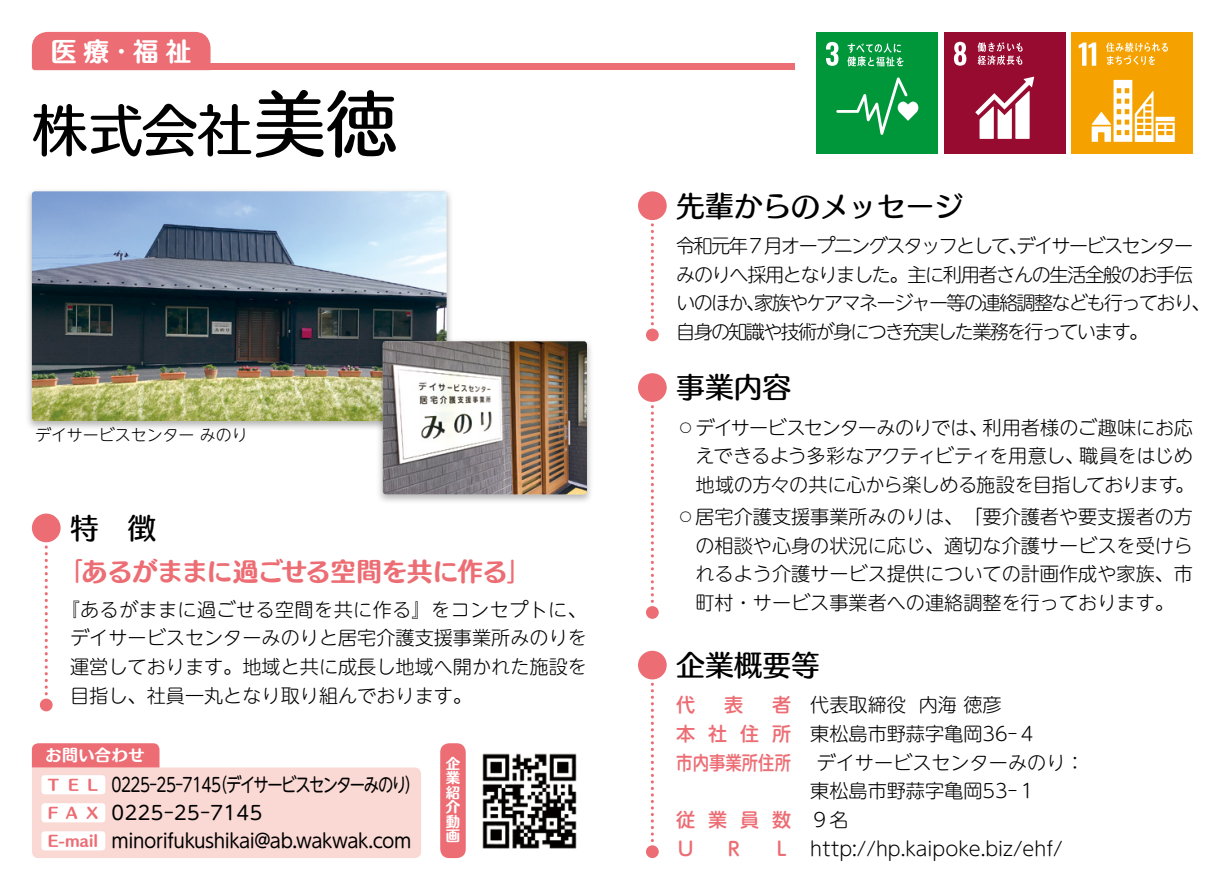
<style>
.page{position:relative;width:1225px;height:890px;background:#fff}
.page>*{position:absolute;margin:0;border:0;box-sizing:border-box;transform-origin:0 0}
.t1{font:55.8px "Humming Std D";color:#000}
.t2{font:28.8px "Humming Std D";color:#000}
.t3{font:25.43px "Humming Std E";letter-spacing:-.015em;color:#ec6d74}
.t4{font:25.43px "Humming Std E";color:#fff}
.t5{font:300 19.12px/28.8px "UD Shin M Go Pro";color:#000;text-align:justify}
.t6{font:300 19.12px/28.8px "UD Shin M Go Pro";letter-spacing:-.085em;color:#000}
.t7{font:19.12px/28.1px "UD Shin M Go Pro";letter-spacing:-.035em;color:#000;scale:.8 1}
.t8{font:500 19.12px "UD Shin M Go Pro";color:#ec6d74}
.t9{font:300 15.97px "UD Shin M Go Pro";color:#000}
.t10{font:15.97px "Humming Std E";letter-spacing:.04em;color:#fff}
.t11{font:14.4px/14.4px "Humming Std E";color:#fff;text-align:justify}
.s1{font-size:71.77px}
.s2{font-family:"Humming Std E";font-size:14.4px;color:#ec6d74}
.s3{font-weight:500;color:#ec6d74}
.s4{font-weight:300;color:#000}
</style>
<div class="page">
<div style="left:32px;top:513px;width:29px;height:29px;background:#ec6d74;border-radius:50%"></div>
<div style="left:40px;top:698px;width:13px;height:13px;background:#ec6d74;border-radius:50%"></div>
<svg style="left:45px;top:554px;width:3px;height:141px"></svg>
<svg style="left:32px;top:32px;width:762px;height:38px"></svg>
<div style="left:638px;top:373px;width:28px;height:29px;background:#ec6d74;border-radius:50%"></div>
<div style="left:646px;top:606px;width:13px;height:13px;background:#ec6d74;border-radius:50%"></div>
<svg style="left:651px;top:407px;width:3px;height:195px"></svg>
<div style="left:638px;top:651px;width:28px;height:28px;background:#ec6d74;border-radius:50%"></div>
<div style="left:646px;top:845px;width:13px;height:13px;background:#ec6d74;border-radius:50%"></div>
<svg style="left:651px;top:691px;width:3px;height:150px"></svg>
<div style="left:25px;top:187px;width:428px;height:244px;background:#000;opacity:.3"></div>
<img style="left:32px;top:191px;width:414px;height:230px">
<div style="left:816px;top:32px;width:122px;height:121px;background:#00973b"></div>
<svg style="left:836px;top:77px;width:83px;height:58px"></svg>
<svg style="left:826px;top:42px;width:77px;height:24px"></svg>
<div style="left:944px;top:32px;width:121px;height:121px;background:#970b31"></div>
<svg style="left:954px;top:42px;width:12px;height:24px"></svg>
<svg style="left:975px;top:77px;width:59px;height:62px"></svg>
<svg style="left:977px;top:42px;width:45px;height:23px"></svg>
<div style="left:1071px;top:32px;width:122px;height:121px;background:#f5a200"></div>
<svg style="left:1078px;top:42px;width:18px;height:24px"></svg>
<svg style="left:1091px;top:80px;width:83px;height:62px"></svg>
<svg style="left:1106px;top:42px;width:62px;height:23px"></svg>
<div style="left:638px;top:191px;width:28px;height:29px;background:#ec6d74;border-radius:50%"></div>
<div style="left:646px;top:328px;width:13px;height:13px;background:#ec6d74;border-radius:50%"></div>
<svg style="left:651px;top:225px;width:3px;height:100px"></svg>
<div style="left:376px;top:337px;width:218px;height:167px;background:#000;opacity:.3"></div>
<img style="left:383px;top:341px;width:204px;height:153px">
<svg style="left:32px;top:743px;width:389px;height:115px"></svg>
<img style="left:482px;top:753px;width:95px;height:96px">
<div style="left:440px;top:743px;width:26px;height:115px;background:#ec6d74;border-radius:9px"></div>
<h3 class="t4" style="left:51px;top:32px;width:142px">医療・福祉</h3>
<h1 class="t1" style="left:32px;top:87px;width:367px">株式会社<span class="s1">美徳</span></h1>
<p class="t9" style="left:35px;top:422px;width:214px">デイサービスセンターみのり</p>
<h2 class="t2" style="left:70px;top:506px;width:88px">特　徴</h2>
<h3 class="t3" style="left:70px;top:552px;width:451px">「あるがままに過ごせる空間を共に作る」</h3>
<p class="t5" style="left:70px;top:594px;width:518px">『あるがままに過ごせる空間を共に作る』をコンセプトに、デイサービスセンターみのりと居宅介護支援事業所みのりを運営しております。地域と共に成長し地域へ開かれた施設を目指し、社員一丸となり取り組んでおります。</p>
<p class="t10" style="left:45px;top:743px;width:100px">お問い合わせ</p>
<p class="t7" style="left:48px;top:769px;width:466px"><span class="s2">T E L</span> 0225-25-7145（デイサービスセンターみのり）<br><span class="s2">F A X</span> 0225-25-7145<br><span class="s2">E-mail</span> minorifukushikai@ab.wakwak.com</p>
<p class="t11" style="left:446px;top:756px;width:16px">企業紹介動画</p>
<h2 class="t2" style="left:676px;top:184px;width:289px">先輩からのメッセージ</h2>
<p class="t6" style="left:676px;top:230px;width:536px">令和元年７月オープニングスタッフとして、デイサービスセンターみのりへ採用となりました。主に利用者さんの生活全般のお手伝いのほか、家族やケアマネージャー等の連絡調整なども行っており、自身の知識や技術が身につき充実した業務を行っています。</p>
<h2 class="t2" style="left:676px;top:366px;width:116px">事業内容</h2>
<p class="t5" style="left:695px;top:412px;width:500px;text-indent:-19px">◦デイサービスセンターみのりでは、利用者様のご趣味にお応えできるよう多彩なアクティビティを用意し、職員をはじめ地域の方々の共に心から楽しめる施設を目指しております。</p>
<p class="t5" style="left:695px;top:501px;width:499px;text-indent:-19px">◦居宅介護支援事業所みのりは、「要介護者や要支援者の方の相談や心身の状況に応じ、適切な介護サービスを受けられるよう介護サービス提供についての計画作成や家族、市町村・サービス事業者への連絡調整を行っております。</p>
<h2 class="t2" style="left:676px;top:643px;width:145px">企業概要等</h2>
<p class="t8" style="left:676px;top:689px;width:21px">代</p>
<p class="t8" style="left:724px;top:689px;width:21px">表</p>
<p class="t5" style="left:676px;top:689px;width:362px;text-align:left;text-indent:96px"><span class="s3">者</span> 代表取締役 内海徳彦<br><span class="s3">本 社 住 所</span> 東松島市野蒜字亀岡36-４<span class="s3">市内事業所住所</span></p>
<p class="t5" style="left:816px;top:747px;width:269px">デイサービスセンターみのり：</p>
<p class="t5" style="left:810px;top:775px;width:228px">東松島市野蒜字亀岡53-１</p>
<p class="t8" style="left:676px;top:804px;width:174px">従業員数 <span class="s4">９名</span></p>
<p class="t8" style="left:676px;top:833px;width:21px">Ｕ</p>
<p class="t8" style="left:724px;top:833px;width:21px">Ｒ</p>
<p class="t5" style="left:772px;top:833px;width:292px"><span class="s3">Ｌ</span> http://hp.kaipoke.biz/ehf/</p>
</div>
